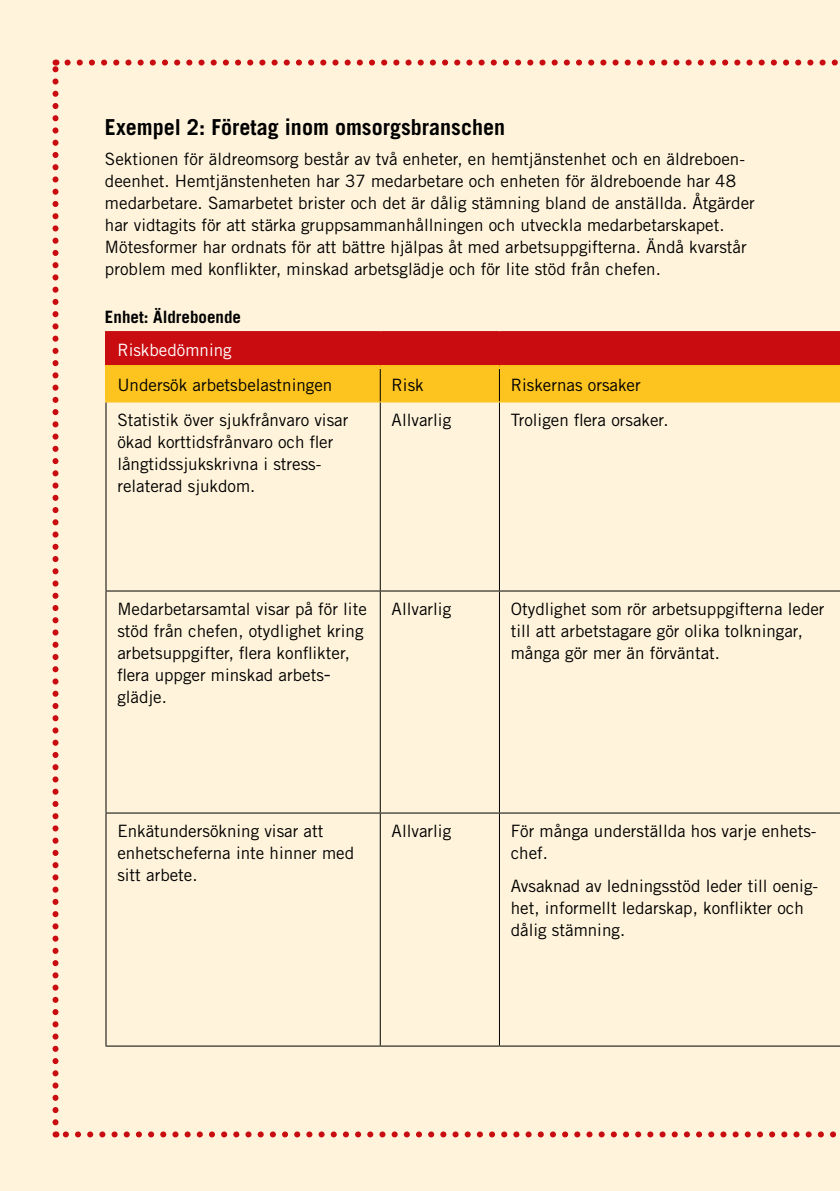
<style>
.page{position:relative;width:840px;height:1191px;background:#fff}
.page>*{position:absolute;margin:0;border:0;box-sizing:border-box;transform-origin:0 0}
.t1{font:700 22px "Trade Gothic LT Std";color:#000}
.t2{font:21px "Trade Gothic LT Std";color:#000}
.t3{font:17px/22px "Trade Gothic LT Std";color:#000}
.t4{font:700 17px "Trade Gothic LT Std";color:#000}
.t5{font:17px "Trade Gothic LT Std";color:#fff}
</style>
<div class="page">
<div style="left:0;top:0;width:839px;height:1191px;background:#fff4db"></div>
<svg style="left:67px;top:60px;width:771px;height:6px"></svg>
<svg style="left:55px;top:1131px;width:782px;height:6px"></svg>
<svg style="left:52px;top:60px;width:6px;height:1062px"></svg>
<hr style="left:105px;top:333px;width:2px;height:32px;background:#c90c0f">
<hr style="left:105px;top:590px;width:275px;height:1px;background:#000">
<hr style="left:105px;top:812px;width:275px;height:1px;background:#000">
<hr style="left:105px;top:1045px;width:275px;height:1px;background:#000">
<hr style="left:380px;top:1045px;width:119px;height:1px;background:#000">
<hr style="left:499px;top:1045px;width:340px;height:1px;background:#000">
<div style="left:106px;top:332px;width:733px;height:35px;background:#c90c0f"></div>
<div style="left:499px;top:367px;width:340px;height:35px;background:#fdc41f"></div>
<div style="left:380px;top:367px;width:119px;height:35px;background:#fdc41f"></div>
<div style="left:106px;top:367px;width:274px;height:35px;background:#fdc41f"></div>
<hr style="left:105px;top:331px;width:275px;height:2px;background:#c90c0f">
<hr style="left:380px;top:331px;width:119px;height:2px;background:#c90c0f">
<hr style="left:499px;top:331px;width:340px;height:2px;background:#c90c0f">
<hr style="left:105px;top:369px;width:2px;height:32px;background:#fdc41f">
<hr style="left:105px;top:401px;width:275px;height:1px;background:#fdc41f">
<hr style="left:105px;top:402px;width:1px;height:188px;background:#000">
<hr style="left:105px;top:591px;width:1px;height:221px;background:#000">
<hr style="left:105px;top:813px;width:1px;height:232px;background:#000">
<hr style="left:379px;top:813px;width:1px;height:232px;background:#000">
<hr style="left:498px;top:813px;width:1px;height:232px;background:#000">
<hr style="left:379px;top:369px;width:1px;height:32px;background:#000">
<hr style="left:498px;top:369px;width:1px;height:32px;background:#000">
<hr style="left:105px;top:365px;width:275px;height:4px;background:#fdc41f">
<hr style="left:380px;top:365px;width:119px;height:4px;background:#fdc41f">
<hr style="left:499px;top:365px;width:340px;height:4px;background:#fdc41f">
<hr style="left:380px;top:590px;width:119px;height:1px;background:#000">
<hr style="left:499px;top:590px;width:340px;height:1px;background:#000">
<hr style="left:380px;top:812px;width:119px;height:1px;background:#000">
<hr style="left:499px;top:812px;width:340px;height:1px;background:#000">
<hr style="left:379px;top:402px;width:1px;height:188px;background:#000">
<hr style="left:498px;top:402px;width:1px;height:188px;background:#000">
<hr style="left:379px;top:591px;width:1px;height:221px;background:#000">
<hr style="left:498px;top:591px;width:1px;height:221px;background:#000">
<h2 class="t1" style="left:105px;top:114px;width:401px">Exempel 2: Företag inom omsorgsbranschen</h2>
<p class="t3" style="left:105px;top:148px;width:651px">Sektionen för äldreomsorg består av två enheter, en hemtjänstenhet och en äldreboen&shy;deenhet. Hemtjänstenheten har 37 medarbetare och enheten för äldreboende har 48 medarbetare. Samarbetet brister och det är dålig stämning bland de anställda. Åtgärder har vidtagits för att stärka gruppsammanhållningen och utveckla medarbetarskapet.<br>Mötesformer har ordnats för att bättre hjälpas åt med arbetsuppgifterna. Ändå kvarstår problem med konflikter, minskad arbetsglädje och för lite stöd från chefen.</p>
<h3 class="t4" style="left:105px;top:306px;width:138px">Enhet: äldreboende</h3>
<h4 class="t5" style="left:117px;top:339px;width:116px">Riskbedömning</h4>
<p class="t3" style="left:117px;top:373px;width:216px">Undersök arbetsbelastningen</p>
<p class="t3" style="left:391px;top:373px;width:34px">Risk</p>
<p class="t3" style="left:510px;top:373px;width:131px">Riskernas orsaker</p>
<p class="t3" style="left:117px;top:408px;width:232px">Statistik över sjukfrånvaro visar ökad korttidsfrånvaro och fler långtidssjukskrivna i stress&shy;relaterad sjukdom.</p>
<p class="t3" style="left:391px;top:408px;width:61px">Allvarlig</p>
<p class="t3" style="left:510px;top:408px;width:159px">Troligen flera orsaker.</p>
<p class="t3" style="left:117px;top:597px;width:251px">Medarbetarsamtal visar på för lite stöd från chefen, otydlighet kring arbetsuppgifter, flera konflikter, flera uppger minskad arbets glädje.</p>
<p class="t3" style="left:391px;top:597px;width:61px">Allvarlig</p>
<p class="t3" style="left:510px;top:597px;width:315px">Otydlighet som rör arbetsuppgifterna leder till att arbetstagare gör olika tolkningar, många gör mer än förväntat.</p>
<p class="t2" style="left:324px;top:660px;width:8px">-</p>
<p class="t3" style="left:117px;top:819px;width:238px">Enkätundersökning visar att enhetscheferna inte hinner med sitt arbete.</p>
<p class="t3" style="left:391px;top:819px;width:61px">Allvarlig</p>
<p class="t3" style="left:510px;top:819px;width:306px">För många underställda hos varje enhets&shy;chef.</p>
<p class="t3" style="left:510px;top:874px;width:308px">Avsaknad av ledningsstöd leder till oenig&shy;het, informellt ledarskap, konflikter och dålig stämning.</p>
</div>
